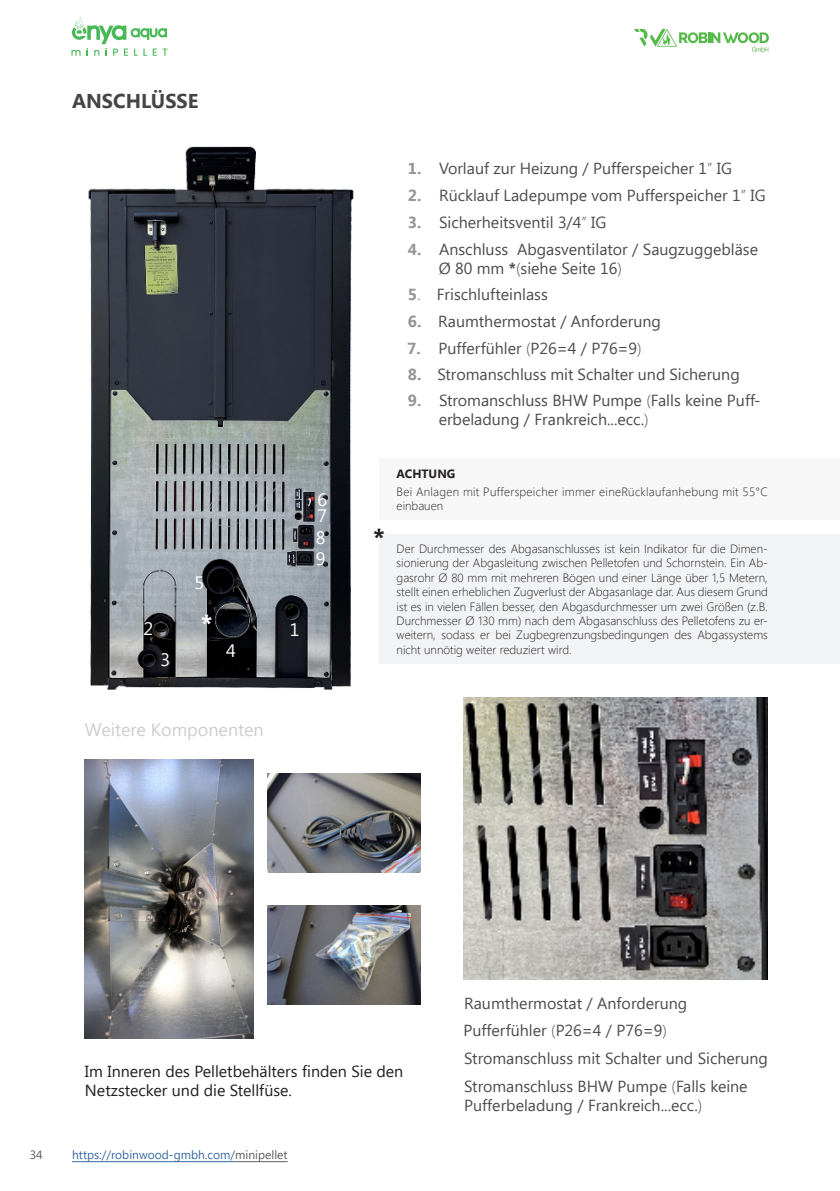
<style>
.page{position:relative;width:840px;height:1191px;background:#fff}
.page>*{position:absolute;margin:0;border:0;box-sizing:border-box;transform-origin:0 0}
.t1{font:700 26px "Segoe UI";color:#231f20}
.t2{font:700 26px "Segoe UI";color:#fff}
.Paragraph_Style_2{font:700 20px "Segoe UI";color:#454545}
.t3{font:18px "Segoe UI";color:#cdced0}
.t4{font:18px "Segoe UI";color:#fff}
.t5{font:16px "Segoe UI";color:#4b4c4d}
.t6{font:16px/19.2px "Segoe UI";color:#231f20}
.t7{font:300 12px/14.4px "Segoe UI";letter-spacing:.025em;color:#231f20;text-align:justify}
.t8{font:12px "Segoe UI";color:#3667a4}
.t9{font:300 12px "Segoe UI";color:#231f20}
.t10{font:700 12px "Segoe UI";color:#231f20}
.t11{font:12px "Segoe UI";color:#585b5c}
.s1{font-weight:700;color:#939598}
.s2{font-weight:300}
.s3{font-weight:700}
.s4{color:#939598}
.s5{color:#5e5e61}
</style>
<div class="page">
<svg style="left:634px;top:29px;width:134px;height:23px"></svg>
<hr style="left:72px;top:1161px;width:163px;height:1px;background:#3667a4">
<hr style="left:235px;top:1161px;width:52px;height:1px;background:#5e5e61">
<svg style="left:71px;top:17px;width:96px;height:39px"></svg>
<img style="left:88px;top:146px;width:266px;height:544px">
<div style="left:379px;top:458px;width:460px;height:62px;background:#f7f7f8"></div>
<img style="left:85px;top:760px;width:169px;height:278px">
<img style="left:267px;top:774px;width:153px;height:98px">
<img style="left:267px;top:905px;width:153px;height:99px">
<img style="left:463px;top:697px;width:304px;height:282px">
<div style="left:379px;top:534px;width:460px;height:130px;background:#f2f3f4"></div>
<p class="Paragraph_Style_2" style="left:72px;top:90px;width:128px">ANSCHLÜSSE</p>
<p class="t4" style="left:194px;top:572px;width:11px">5</p>
<p class="t2" style="left:201px;top:609px;width:13px">*</p>
<p class="t4" style="left:143px;top:618px;width:11px">2</p>
<p class="t4" style="left:290px;top:620px;width:11px">1</p>
<p class="t4" style="left:160px;top:650px;width:11px">3</p>
<p class="t4" style="left:226px;top:640px;width:11px">4</p>
<p class="t4" style="left:317px;top:489px;width:11px">6</p>
<p class="t4" style="left:317px;top:505px;width:11px">7</p>
<p class="t4" style="left:316px;top:548px;width:11px">9</p>
<p class="t4" style="left:316px;top:527px;width:11px">8</p>
<p class="t3" style="left:85px;top:719px;width:180px">Weitere Komponenten</p>
<p class="t5" style="left:408px;top:159px;width:325px"><span class="s1">1.</span> Vorlauf zur Heizung / Pufferspeicher 1<span class="s2">”</span> IG</p>
<p class="t5" style="left:408px;top:186px;width:359px"><span class="s1">2.</span> Rücklauf Ladepumpe vom Pufferspeicher 1<span class="s2">”</span> IG</p>
<p class="t5" style="left:408px;top:213px;width:200px"><span class="s1">3.</span> Sicherheitsventil 3/4<span class="s2">”</span> IG</p>
<p class="t5" style="left:408px;top:240px;width:351px"><span class="s1">4.</span> Anschluss Abgasventilator / Saugzuggebläse</p>
<p class="t5" style="left:438px;top:259px;width:185px">Ø 80 mm <span class="s3">*</span><span class="s2">(</span>siehe Seite 16<span class="s2">)</span></p>
<p class="t5" style="left:408px;top:286px;width:141px"><span class="s1">5</span><span class="s4">.</span> Frischlufteinlass</p>
<p class="t5" style="left:408px;top:313px;width:254px"><span class="s1">6.</span> Raumthermostat / Anforderung</p>
<p class="t5" style="left:407px;top:339px;width:236px"><span class="s1">7.</span> Pufferfühler <span class="s2">(</span>P26=4 / P76=9<span class="s2">)</span></p>
<p class="t5" style="left:408px;top:365px;width:333px"><span class="s1">8.</span> Stromanschluss mit Schalter und Sicherung</p>
<p class="t5" style="left:408px;top:391px;width:354px"><span class="s1">9.</span> Stromanschluss BHW Pumpe <span class="s2">(</span>Falls keine Puff-</p>
<p class="t5" style="left:438px;top:410px;width:211px">erbeladung / Frankreich...ecc.<span class="s2">)</span></p>
<p class="t1" style="left:373px;top:522px;width:13px">*</p>
<p class="t10" style="left:396px;top:467px;width:60px">ACHTUNG</p>
<p class="t7" style="left:396px;top:484px;width:372px">Bei Anlagen mit Pufferspeicher immer eineRücklaufanhebung mit 55°C</p>
<p class="t9" style="left:396px;top:496px;width:48px">einbauen</p>
<p class="t7" style="left:396px;top:541px;width:372px">Der Durchmesser des Abgasanschlusses ist kein Indikator für die Dimen&shy;sionierung der Abgasleitung zwischen Pelletofen und Schornstein. Ein Ab&shy;gasrohr Ø 80 mm mit mehreren Bögen und einer Länge über 1,5 Metern, stellt einen erheblichen Zugverlust der Abgasanlage dar. Aus diesem Grund ist es in vielen Fällen besser, den Abgasdurchmesser um zwei Größen (z.B.<br>Durchmesser Ø 130 mm) nach dem Abgasanschluss des Pelletofens zu er&shy;weitern, sodass er bei Zugbegrenzungsbedingungen des Abgassystems nicht unnötig weiter reduziert wird.</p>
<p class="t5" style="left:464px;top:993px;width:224px">Raumthermostat / Anforderung</p>
<p class="t5" style="left:463px;top:1021px;width:205px">Pufferfühler <span class="s2">(</span>P26=4 / P76=9<span class="s2">)</span></p>
<p class="t6" style="left:85px;top:1061px;width:320px">Im Inneren des Pelletbehälters finden Sie den<br>Netzstecker und die Stellfüse.</p>
<p class="t11" style="left:30px;top:1147px;width:14px">34</p>
<p class="t8" style="left:72px;top:1148px;width:217px">https://robinwood-gmbh.com/<span class="s5">minipellet</span></p>
<p class="t5" style="left:464px;top:1049px;width:305px">Stromanschluss mit Schalter und Sicherung</p>
<p class="t5" style="left:464px;top:1076px;width:285px">Stromanschluss BHW Pumpe <span class="s2">(</span>Falls keine</p>
<p class="t5" style="left:464px;top:1096px;width:239px">Pufferbeladung / Frankreich...ecc.<span class="s2">)</span></p>
</div>
